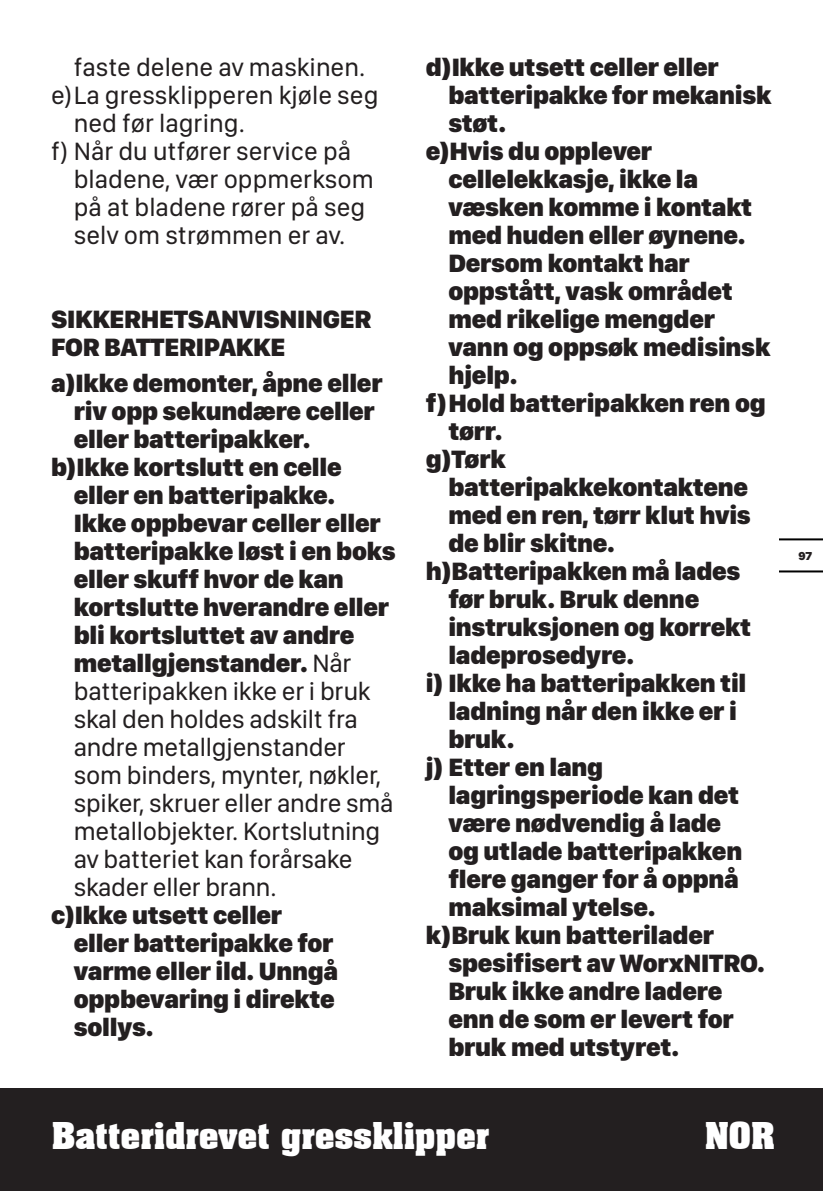
<style>
.page{position:relative;width:823px;height:1191px;background:#fff}
.page>*{position:absolute;margin:0;border:0;box-sizing:border-box;transform-origin:0 0}
.t1{font:700 36px "Aachen BT";letter-spacing:-.025em;color:#fff}
.t2{font:900 26px/28px "SF Compact Display";letter-spacing:-.01em;color:#231f20}
.t3{font:26px/28px "SF Compact Display";letter-spacing:-.01em;color:#231f20}
.t4{font:900 12px "SF Compact Display";color:#231f20}
.s1{font-weight:900}
</style>
<div class="page">
<div style="left:0;top:1089px;width:822px;height:102px;background:#231f20"></div>
<hr style="left:779px;top:570px;width:43px;height:2px;background:#000">
<hr style="left:779px;top:538px;width:43px;height:2px;background:#000">
<p class="t3" style="left:74px;top:52px;width:293px">faste delene av maskinen.</p>
<p class="t3" style="left:74px;top:80px;width:306px;text-indent:-23px">e)La gressklipperen kjøle seg ned før lagring.</p>
<p class="t3" style="left:74px;top:136px;width:301px;text-indent:-23px">f) Når du utfører service på bladene, vær oppmerksom på at bladene rører på seg selv om strømmen er av.</p>
<p class="t2" style="left:51px;top:304px;width:321px">SIKKERHETSANVISNINGER<br>FOR BATTERIPAKKE</p>
<p class="t2" style="left:74px;top:368px;width:310px;text-indent:-23px">a)Ikke demonter, åpne eller riv opp sekundære celler eller batteripakker.</p>
<p class="t3" style="left:74px;top:452px;width:323px;text-indent:-23px"><span class="s1">b)Ikke kortslutt en celle eller en batteripakke.<br>Ikke oppbevar celler eller batteripakke løst i en boks eller skuff hvor de kan kortslutte hverandre eller bli kortsluttet av andre metallgjenstander.</span> Når batteripakken ikke er i bruk skal den holdes adskilt fra andre metallgjenstander som binders, mynter, nøkler, spiker, skruer eller andre små metallobjekter. Kortslutning av batteriet kan forårsake skader eller brann.</p>
<p class="t2" style="left:74px;top:900px;width:266px;text-indent:-23px">c)Ikke utsett celler eller batteripakke for varme eller ild. Unngå oppbevaring i direkte sollys.</p>
<p class="t2" style="left:448px;top:52px;width:325px;text-indent:-23px">d)Ikke utsett celler eller batteripakke for mekanisk støt.</p>
<p class="t2" style="left:448px;top:136px;width:324px;text-indent:-23px">e)Hvis du opplever cellelekkasje, ikke la væsken komme i kontakt med huden eller øynene.<br>Dersom kontakt har oppstått, vask området med rikelige mengder vann og oppsøk medisinsk hjelp.</p>
<p class="t2" style="left:448px;top:388px;width:319px;text-indent:-23px">f)Hold batteripakken ren og tørr.</p>
<p class="t2" style="left:448px;top:444px;width:304px;text-indent:-23px">g)Tørk batteripakkekontaktene med en ren, tørr klut hvis de blir skitne.</p>
<p class="t2" style="left:448px;top:556px;width:304px;text-indent:-23px">h)Batteripakken må lades før bruk. Bruk denne instruksjonen og korrekt ladeprosedyre.</p>
<p class="t2" style="left:448px;top:668px;width:299px;text-indent:-23px">i) Ikke ha batteripakken til ladning når den ikke er i bruk.</p>
<p class="t2" style="left:448px;top:752px;width:295px;text-indent:-23px">j) Etter en lang lagringsperiode kan det være nødvendig å lade og utlade batteripakken flere ganger for å oppnå maksimal ytelse.</p>
<p class="t2" style="left:448px;top:920px;width:318px;text-indent:-23px">k)Bruk kun batterilader spesifisert av WorxNITRO.<br>Bruk ikke andre ladere enn de som er levert for bruk med utstyret.</p>
<h1 class="t1" style="left:52px;top:1113px;width:439px">Batteridrevet gressklipper</h1>
<h1 class="t1" style="left:704px;top:1113px;width:72px">NOR</h1>
<p class="t4" style="left:798px;top:548px;width:15px">97</p>
</div>
